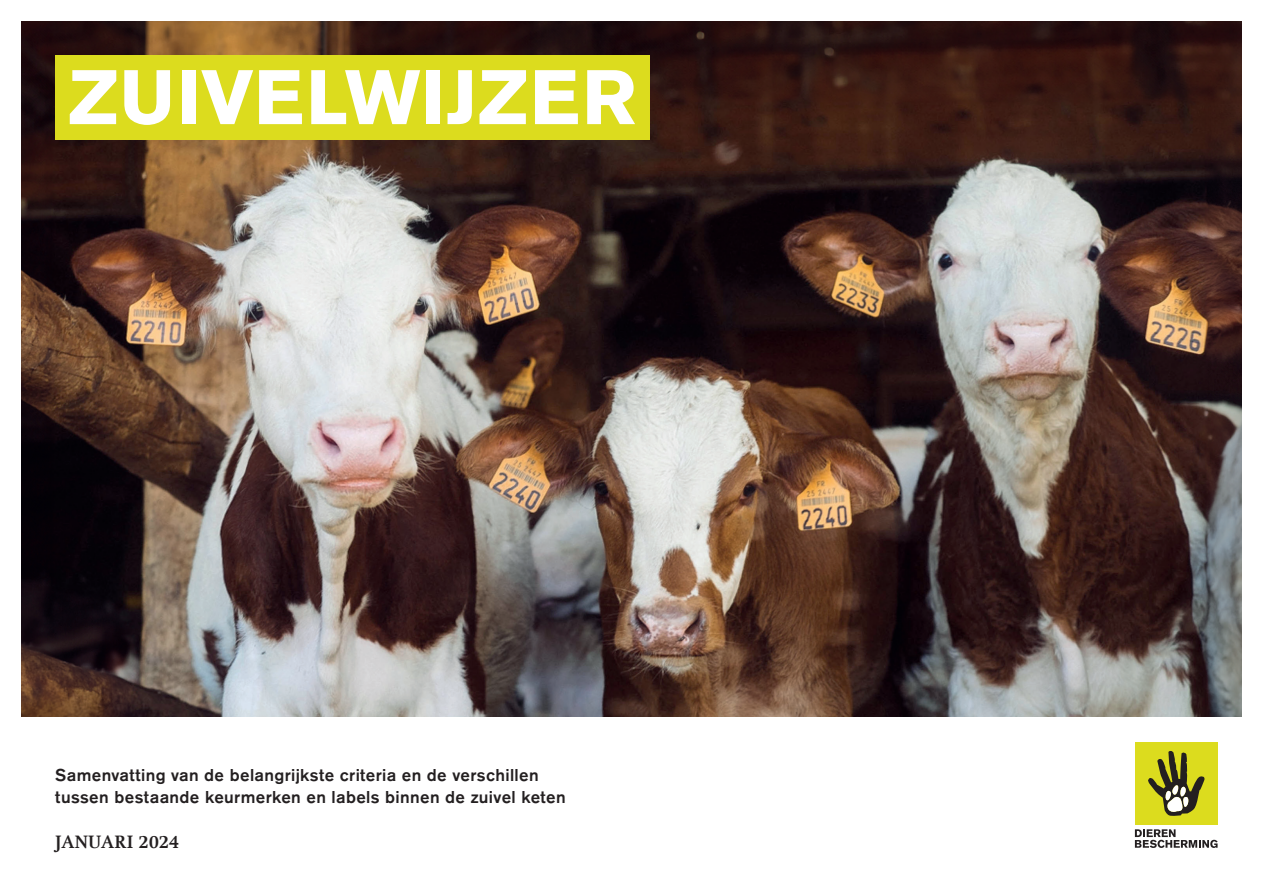
<style>
.page{position:relative;width:1263px;height:893px;background:#fff}
.page>*{position:absolute;margin:0;border:0;box-sizing:border-box;transform-origin:0 0}
.t1{font:700 80.85px "Dierenbescherming Sans";letter-spacing:.02em;color:#fff}
.t2{font:18px/22.5px "Dierenbescherming Sans Demi";letter-spacing:.02em;color:#231f20}
.t3{font:700 18px "Swift Com";letter-spacing:.02em;color:#231f20}
</style>
<div class="page">
<img style="left:21px;top:21px;width:1221px;height:695px">
<div style="left:55px;top:55px;width:594px;height:84px;background:#dcdc1e"></div>
<div style="left:1135px;top:742px;width:83px;height:83px;background:#dcdc1e"></div>
<svg style="left:1148px;top:751px;width:57px;height:65px"></svg>
<svg style="left:1135px;top:829px;width:83px;height:19px"></svg>
<h1 class="t1" style="left:68px;top:36px;width:571px">ZUIVELWIJZER</h1>
<p class="t2" style="left:55px;top:762px;width:512px">Samenvatting van de belangrijkste criteria en de verschillen tussen bestaande keurmerken en labels binnen de zuivel keten</p>
<p class="t3" style="left:55px;top:831px;width:125px">JANUARI 2024</p>
</div>
